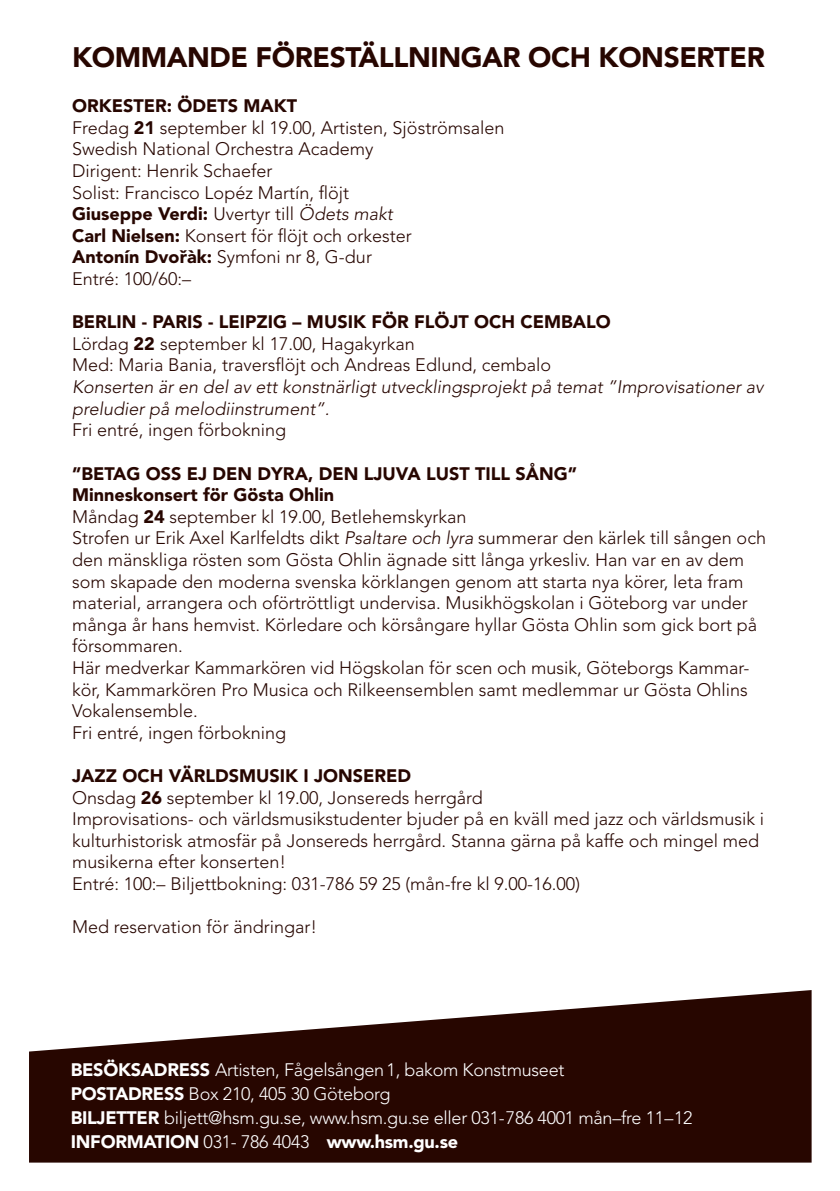
<style>
.page{position:relative;width:840px;height:1191px;background:#fff}
.page>*{position:absolute;margin:0;border:0;box-sizing:border-box;transform-origin:0 0}
.t1{font:900 28px "Avenir LT Std";letter-spacing:-.015em;color:#270600}
.t2{font:300 18px/21.6px "Avenir LT Std";color:#270600}
.t3{font:300 18px/24px "Avenir LT Std";letter-spacing:-.015em;color:#fff}
.t4{font:italic 300 18px/21.6px "Avenir LT Std";color:#270600}
.t5{font:900 18px "Avenir LT Std";color:#fff}
.s1{font-weight:900}
.s2{font-style:italic}
.s3{font-weight:300}
</style>
<div class="page">
<svg style="left:29px;top:990px;width:782px;height:172px;fill:#270600"></svg>
<h1 class="t1" style="left:72px;top:40px;width:694px">KOMMANDE FÖRESTÄLLNINGAR OCH KONSERTER</h1>
<p class="t2" style="left:72px;top:95px;width:433px"><span class="s1">ORKESTER: ÖDETS MAKT<br></span>Fredag <span class="s1">21</span> september kl 19.00, Artisten, Sjöströmsalen Swedish National Orchestra Academy<br>Dirigent: Henrik Schaefer<br>Solist: Francisco Lopéz Martín, flöjt<br><span class="s1">GIUSEPPE VERDI:</span> Uvertyr till <span class="s2">Ödets makt<br></span><span class="s1">CARL NIELSEN:</span> Konsert för flöjt och orkester<br><span class="s1">ANTONÍN DVOˇRÀK:</span> Symfoni nr 8, G-dur<br>Entré: 100/60:–</p>
<p class="t2" style="left:72px;top:311px;width:540px"><span class="s1">BERLIN - PARIS - LEIPZIG – MUSIK FÖR FLÖJT OCH CEMBALO<br></span>Lördag <span class="s1">22</span> september kl 17.00, Hagakyrkan<br>Med: Maria Bania, traversflöjt och Andreas Edlund, cembalo</p>
<p class="t4" style="left:72px;top:376px;width:692px">Konserten är en del av ett konstnärligt utvecklingsprojekt på temat ”Improvisationer av preludier på melodiinstrument”.</p>
<p class="t2" style="left:72px;top:419px;width:215px">Fri entré, ingen förbokning</p>
<p class="t2" style="left:72px;top:462px;width:695px"><span class="s1">”BETAG OSS EJ DEN DYRA, DEN LJUVA LUST TILL SÅNG”<br>MINNESKONSERT FÖR GÖSTA OHLIN<br></span>Måndag <span class="s1">24</span> september kl 19.00, Betlehemskyrkan<br>Strofen ur Erik Axel Karlfeldts dikt <span class="s2">Psaltare och lyra</span> summerar den kärlek till sången och den mänskliga rösten som Gösta Ohlin ägnade sitt långa yrkesliv. Han var en av dem som skapade den moderna svenska körklangen genom att starta nya körer, leta fram material, arrangera och oförtröttligt undervisa. Musikhögskolan i Göteborg var under många år hans hemvist. Körledare och körsångare hyllar Gösta Ohlin som gick bort på försommaren.<br>Här medverkar Kammarkören vid Högskolan för scen och musik, Göteborgs Kammar&shy;kör, Kammarkören Pro Musica och Rilkeensemblen samt medlemmar ur Gösta Ohlins Vokalensemble.<br>Fri entré, ingen förbokning</p>
<p class="t2" style="left:72px;top:765px;width:693px"><span class="s1">JAZZ OCH VÄRLDSMUSIK I JONSERED<br></span>Onsdag <span class="s1">26</span> september kl 19.00, Jonsereds herrgård<br>Improvisations- och världsmusikstudenter bjuder på en kväll med jazz och världsmusik i kulturhistorisk atmosfär på Jonsereds herrgård. Stanna gärna på kaffe och mingel med musikerna efter konserten!<br>Entré: 100:– Biljettbokning: 031-786 59 25 (mån-fre kl 9.00-16.00)</p>
<p class="t2" style="left:72px;top:916px;width:246px">Med reservation för ändringar!</p>
<p class="t3" style="left:71px;top:1058px;width:623px"><span class="s1">BESÖKSADRESS</span> Artisten, Fågelsången 1, bakom Konstmuseet<br><span class="s1">POSTADRESS</span> Box 210, 405 30 Göteborg<br><span class="s1">BILJETTER</span> biljett@hsm.gu.se, www.hsm.gu.se eller 031-786 4001 mån–fre 11–12<br><span class="s1">IN FORM</span></p>
<p class="t5" style="left:143px;top:1131px;width:24px">ATION</p>
<p class="t5" style="left:203px;top:1131px;width:256px"><span class="s3">031- 786 4043</span> WWW.HSM.GU.SE</p>
</div>
